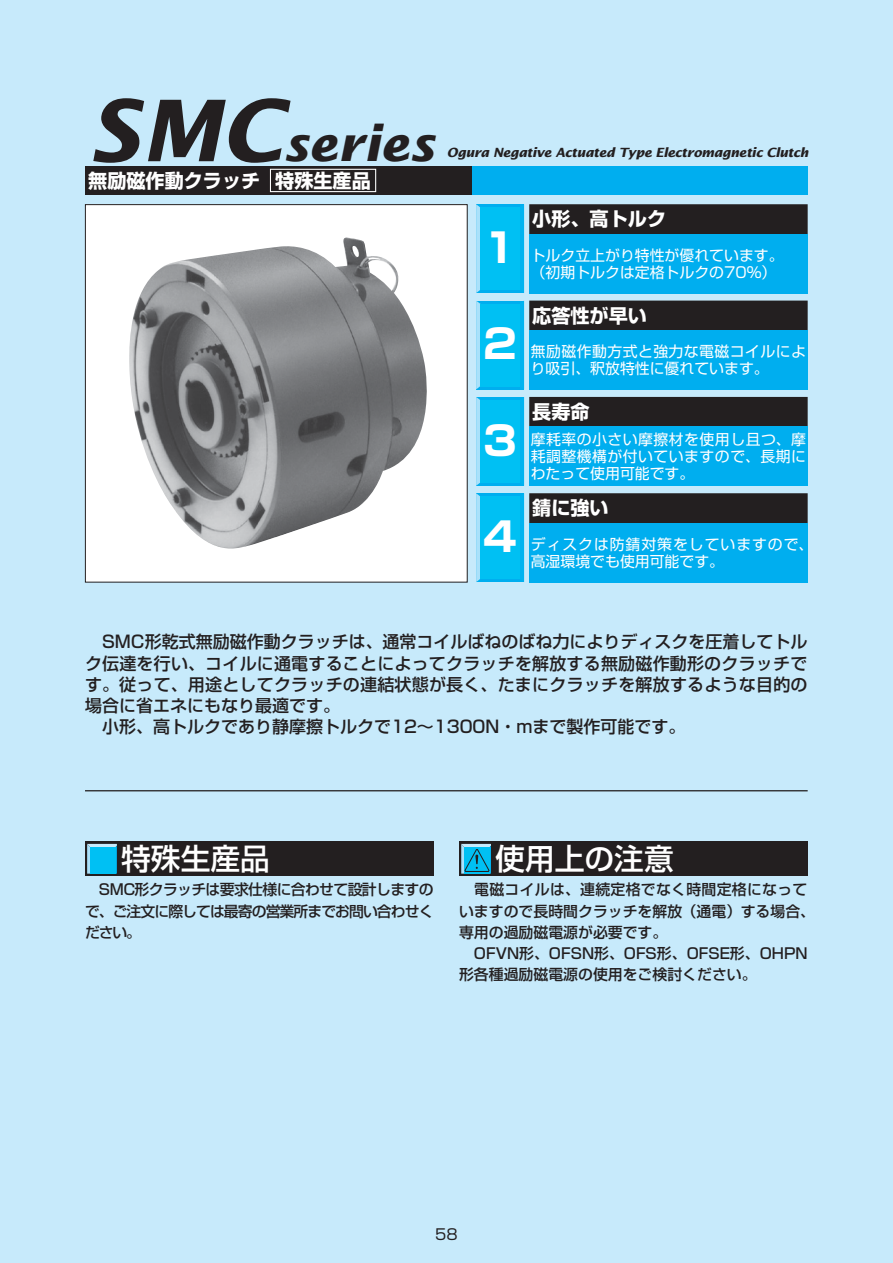
<style>
.page{position:relative;width:893px;height:1263px;background:#c7eafb}
.page>*{position:absolute;margin:0;border:0;box-sizing:border-box;transform-origin:0 0}
.t1{font:italic 700 47.85px "Lucida Sans";color:#231f20}
.t2{font:40.2px "Shin Go Pro Bold 90 msp RKSJ H";color:#fff}
.t3{font:29.7px "Shin Go Pro Medium 90 msp RKSJ H";color:#fff}
.t4{font:19.2px "Shin Go Pro Bold 90 msp RKSJ H";color:#fff}
.t5{font:16.95px/21.3px "Shin Go Pro Medium 90 msp RKSJ H";color:#231f20}
.t6{font:14.85px/21.3px "Shin Go Pro Medium 90 msp RKSJ H";color:#231f20;text-align:justify}
.t7{font:14.85px/17px "Shin Go Pro Regular 90 msp RKSJ H";letter-spacing:.03em;color:#fff;text-align:justify}
.t8{font:14.85px "Shin Go Pro Regular 90 msp RKSJ H";color:#fff}
.t9{font:14.85px "Shin Go Pro Regular 90 msp RKSJ H";letter-spacing:.065em;color:#fff}
.t10{font:14.85px "Shin Go Pro Regular 90 msp RKSJ H";color:#231f20}
.t11{font:italic 700 12.75px "Lucida Sans";letter-spacing:-.025em;color:#231f20}
.s1{font-size:85.05px}
</style>
<div class="page">
<div style="left:85px;top:205px;width:382px;height:377px;background:#fff"></div>
<img style="left:129px;top:238px;width:298px;height:311px">
<div style="left:85px;top:204px;width:383px;height:379px;border:1px solid #231f20"></div>
<div style="left:455px;top:166px;width:353px;height:28px;background:#00aeef"></div>
<div style="left:85px;top:166px;width:387px;height:28px;background:#231f20"></div>
<div style="left:530px;top:205px;width:277px;height:28px;background:#231f20"></div>
<div style="left:529px;top:204px;width:279px;height:30px;border:2px solid #231f20"></div>
<div style="left:529px;top:234px;width:279px;height:60px;background:#00aeef"></div>
<svg style="left:480px;top:204px;width:33px;height:89px"></svg>
<svg style="left:476px;top:204px;width:4px;height:89px"></svg>
<svg style="left:513px;top:204px;width:11px;height:89px"></svg>
<div style="left:480px;top:208px;width:40px;height:82px;background:#00c0f3"></div>
<div style="left:530px;top:301px;width:277px;height:29px;background:#231f20"></div>
<div style="left:529px;top:330px;width:279px;height:60px;background:#00aeef"></div>
<svg style="left:480px;top:301px;width:33px;height:88px"></svg>
<svg style="left:476px;top:301px;width:4px;height:88px"></svg>
<svg style="left:513px;top:301px;width:11px;height:88px"></svg>
<div style="left:480px;top:304px;width:40px;height:82px;background:#00c0f3"></div>
<div style="left:530px;top:398px;width:277px;height:28px;background:#231f20"></div>
<div style="left:529px;top:397px;width:279px;height:30px;border:2px solid #231f20"></div>
<div style="left:529px;top:427px;width:279px;height:59px;background:#00aeef"></div>
<svg style="left:480px;top:397px;width:33px;height:89px"></svg>
<svg style="left:476px;top:397px;width:4px;height:89px"></svg>
<svg style="left:513px;top:397px;width:11px;height:89px"></svg>
<div style="left:480px;top:400px;width:40px;height:82px;background:#00c0f3"></div>
<div style="left:530px;top:494px;width:277px;height:28px;background:#231f20"></div>
<div style="left:529px;top:493px;width:279px;height:30px;border:2px solid #231f20"></div>
<div style="left:529px;top:523px;width:279px;height:60px;background:#00aeef"></div>
<svg style="left:480px;top:493px;width:33px;height:89px"></svg>
<svg style="left:476px;top:493px;width:4px;height:89px"></svg>
<svg style="left:513px;top:493px;width:11px;height:89px"></svg>
<div style="left:480px;top:497px;width:40px;height:82px;background:#00c0f3"></div>
<hr style="left:85px;top:790px;width:723px;height:1px;background:#231f20">
<div style="left:85px;top:842px;width:349px;height:34px;background:#231f20"></div>
<div style="left:459px;top:842px;width:349px;height:34px;background:#231f20"></div>
<svg style="left:461px;top:844px;width:30px;height:30px"></svg>
<svg style="left:87px;top:844px;width:30px;height:30px"></svg>
<div style="left:90px;top:847px;width:26px;height:27px;background:#00c0f3"></div>
<div style="left:270px;top:169px;width:106px;height:23px;border:1px solid #fff"></div>
<h1 class="t1" style="left:87px;top:123px;width:350px"><span class="s1">SMC</span>series</h1>
<p class="t4" style="left:88px;top:173px;width:174px">無励磁作動クラッチ</p>
<p class="t4" style="left:275px;top:173px;width:97px">特殊生産品</p>
<p class="t11" style="left:447px;top:147px;width:363px">Ogura Negative Actuated Type Electromagnetic Clutch</p>
<h2 class="t2" style="left:483px;top:233px;width:35px">1</h2>
<h2 class="t2" style="left:483px;top:329px;width:35px">2</h2>
<h2 class="t2" style="left:483px;top:426px;width:35px">3</h2>
<h2 class="t2" style="left:483px;top:522px;width:35px">4</h2>
<p class="t4" style="left:532px;top:212px;width:135px">小形、高トルク</p>
<p class="t8" style="left:531px;top:250px;width:254px">トルク立上がり特性が優れています。</p>
<p class="t8" style="left:531px;top:267px;width:247px">（初期トルクは定格トルクの70％）</p>
<p class="t4" style="left:532px;top:308px;width:116px">応答性が早い</p>
<p class="t7" style="left:531px;top:345px;width:277px">無励磁作動方式と強力な電磁コイルによ</p>
<p class="t8" style="left:531px;top:363px;width:240px">り吸引、釈放特性に優れています。</p>
<p class="t4" style="left:532px;top:405px;width:59px">長寿命</p>
<p class="t7" style="left:531px;top:433px;width:277px">摩耗率の小さい摩擦材を使用し且つ、摩耗調整機構が付いていますので、長期にわたって使用可能です。</p>
<p class="t4" style="left:532px;top:501px;width:78px">錆に強い</p>
<p class="t9" style="left:531px;top:539px;width:284px">ディスクは防錆対策をしていますので、</p>
<p class="t8" style="left:531px;top:556px;width:195px">高湿環境でも使用可能です。</p>
<p class="t5" style="left:85px;top:634px;width:724px">　SMC形乾式無励磁作動クラッチは、通常コイルばねのばね力によりディスクを圧着してトルク伝達を行い、コイルに通電することによってクラッチを解放する無励磁作動形のクラッチです。従って、用途としてクラッチの連結状態が長く、たまにクラッチを解放するような目的の場合に省エネにもなり最適です。<br>　小形、高トルクであり静摩擦トルクで12～1300N・mまで製作可能です。</p>
<h3 class="t3" style="left:121px;top:848px;width:150px">特殊生産品</h3>
<p class="t6" style="left:85px;top:881px;width:350px">　SMC形クラッチは要求仕様に合わせて設計しますので、ご注文に際しては最寄の営業所までお問い合わせください。</p>
<h3 class="t3" style="left:495px;top:848px;width:180px">使用上の注意</h3>
<p class="t6" style="left:459px;top:881px;width:357px;text-align:left">　電磁コイルは、連続定格でなく時間定格になっていますので長時間クラッチを解放（通電）する場合、専用の過励磁電源が必要です。<br>　OFVN形、OFSN形、OFS形、OFSE形、OHPN形各種過励磁電源の使用をご検討ください。</p>
<p class="t10" style="left:435px;top:1228px;width:24px">58</p>
</div>
